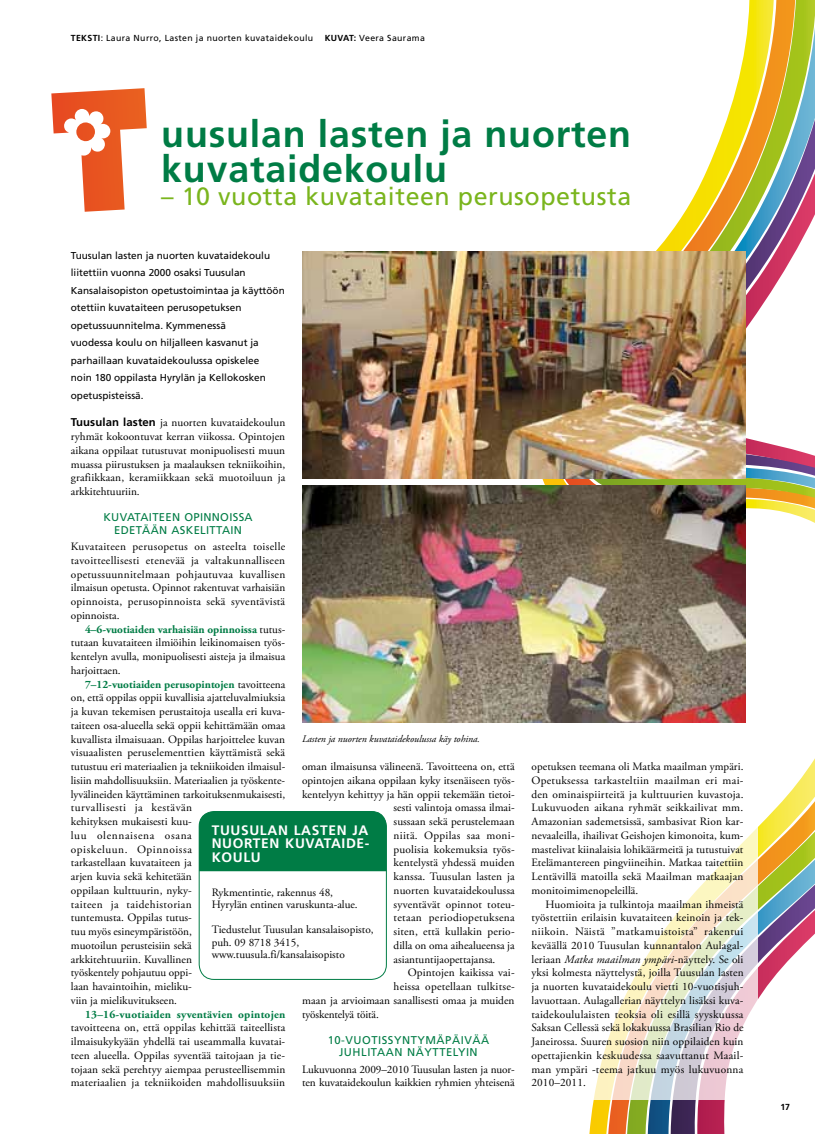
<style>
.page{position:relative;width:815px;height:1134px;background:#fff}
.page>*{position:absolute;margin:0;border:0;box-sizing:border-box;transform-origin:0 0}
.t1{font:700 37.5px/35px "Frutiger";letter-spacing:.02em;color:#007c45}
.t2{font:25px "Frutiger";letter-spacing:.02em;color:#7ab51d}
.t3{font:700 13.75px "Frutiger";color:#fff}
.t4{font:11.25px/13.8px "Adobe Garamond Pro";color:#000;text-align:justify}
.t5{font:11.25px/12.5px "Frutiger";letter-spacing:.045em;color:#007c45;text-align:right}
.t6{font:11.25px "Adobe Garamond Pro";letter-spacing:.02em;color:#000}
.t7{font:700 11.25px "Adobe Garamond Pro";letter-spacing:.02em;color:#007c45}
.t8{font:11.25px "Adobe Garamond Pro";letter-spacing:.03em;color:#000}
.t9{font:11.25px "Adobe Garamond Pro";letter-spacing:.025em;color:#000}
.t10{font:10px/17.5px "Frutiger";color:#000}
.t11{font:italic 10px "Adobe Garamond Pro";color:#000}
.t12{font:8.75px "Frutiger";letter-spacing:.04em;color:#000}
.t13{font:700 8.75px "Frutiger";color:#000}
.s1{font-weight:700}
.s2{font-family:"Frutiger";font-weight:700}
.s3{font-weight:700;color:#007c45}
.s4{font-style:italic}
</style>
<div class="page">
<svg style="left:572px;top:0;width:243px;height:1134px"></svg>
<svg style="left:595px;top:27px;width:220px;height:1107px"></svg>
<svg style="left:622px;top:119px;width:193px;height:1015px"></svg>
<svg style="left:656px;top:173px;width:159px;height:961px"></svg>
<svg style="left:572px;top:746px;width:186px;height:353px"></svg>
<img style="left:303px;top:251px;width:443px;height:227px">
<img style="left:302px;top:485px;width:444px;height:238px">
<div style="left:199px;top:811px;width:188px;height:168px;border:1px solid #007c45;border-radius:15px"></div>
<div style="left:199px;top:811px;width:188px;height:60px;background:#007c45"></div>
<p class="t12" style="left:71px;top:33px;width:244px"><span class="s1">TEKSTI</span>: Laura Nurro, Lasten ja nuorten kuvataidekoulu</p>
<p class="t12" style="left:325px;top:33px;width:102px"><span class="s1">KUVAT:</span> Veera Saurama</p>
<h1 class="t1" style="left:161px;top:116px;width:471px">uusulan lasten ja nuorten kuvataidekoulu</h1>
<h2 class="t2" style="left:161px;top:181px;width:471px">– 10 vuotta kuvataiteen perusopetusta</h2>
<p class="t10" style="left:71px;top:246px;width:215px">Tuusulan lasten ja nuorten kuvataidekoulu liitettiin vuonna 2000 osaksi Tuusulan Kansalaisopiston opetustoimintaa ja käyttöön otettiin kuvataiteen perusopetuksen opetussuunnitelma. Kymmenessä<br>vuodessa koulu on hiljalleen kasvanut ja parhaillaan kuvataidekoulussa opiskelee<br>noin 180 oppilasta Hyrylän ja Kellokosken opetuspisteissä.</p>
<p class="t4" style="left:71px;top:416px;width:216px"><span class="s2">Tuusulan lasten</span> ja nuorten kuvataidekoulun ryhmät kokoontuvat kerran viikossa. Opintojen aikana oppilaat tutustuvat monipuolisesti muun muassa piirustuksen ja maalauksen tekniikoihin, grafiikkaan, keramiikkaan sekä muotoiluun ja arkkitehtuuriin.</p>
<p class="t5" style="left:103px;top:511px;width:63px">Kuvataiteen</p>
<p class="t5" style="left:184px;top:511px;width:29px">opinno</p>
<p class="t5" style="left:229px;top:511px;width:25px">issa</p>
<p class="t5" style="left:114px;top:523px;width:8px">ede</p>
<p class="t5" style="left:136px;top:523px;width:16px">tään</p>
<p class="t5" style="left:172px;top:523px;width:70px">askelittain</p>
<p class="t4" style="left:71px;top:540px;width:216px">Kuvataiteen perusopetus on asteelta toiselle tavoitteellisesti etenevää ja valtakunnalliseen opetussuunnitelmaan pohjautuvaa kuvallisen ilmaisun opetusta. Opinnot rakentuvat varhaisiän opinnoista, perusopinnoista sekä syventävistä opinnoista.</p>
<p class="t4" style="left:71px;top:622px;width:216px;text-indent:14px"><span class="s3">4–6-vuotiaiden varhaisiän opinnoissa</span> tutus&shy;tutaan kuvataiteen ilmiöihin leikinomaisen työs&shy;kentelyn avulla, monipuolisesti aisteja ja ilmaisua harjoittaen.</p>
<p class="t4" style="left:71px;top:677px;width:216px;text-align:left;text-indent:14px"><span class="s3">7–12-vuotiaiden perusopintojen</span> tavoitteena on, että oppilas oppii kuvallisia ajatteluvalmiuksia ja kuvan tekemisen perustaitoja usealla eri kuva&shy;taiteen osa-alueella sekä oppii kehittämään omaa kuvallista ilmaisuaan. Oppilas harjoittelee kuvan visuaalisten peruselementtien käyttämistä sekä tutustuu eri materiaalien ja tekniikoiden ilmaisul&shy;lisiin mahdollisuuksiin. Materiaalien ja työskente&shy;lyvälineiden käyttäminen tarkoituksenmukaisesti, turvallisesti ja kestävän<br>kehityksen mukaisesti kuu-<br>luu olennaisena osana<br>opiskeluun. Opinnoissa<br>tarkastellaan kuvataiteen ja<br>arjen kuvia sekä kehitetään<br>oppilaan kulttuurin, nyky-<br>taiteen ja taidehistorian<br>tuntemusta. Oppilas tutus-<br>tuu myös esineympäristöön,<br>muotoilun perusteisiin sekä<br>arkkitehtuuriin. Kuvallinen<br>työskentely pohjautuu oppi-<br>laan havaintoihin, mieliku-<br>viin ja mielikuvitukseen.</p>
<p class="t7" style="left:85px;top:1007px;width:202px">13–16-vuotiaiden syventävien opintojen</p>
<p class="t4" style="left:71px;top:1021px;width:216px">tavoitteena on, että oppilas kehittää taiteellista ilmaisukykyään yhdellä tai useammalla kuvatai&shy;teen alueella. Oppilas syventää taitojaan ja tie&shy;tojaan sekä perehtyy aiempaa perusteellisemmin materiaalien ja tekniikoiden mahdollisuuksiin</p>
<p class="t11" style="left:302px;top:733px;width:180px">Lasten ja nuorten kuvataidekoulussa käy tohina.</p>
<p class="t4" style="left:302px;top:760px;width:214px">oman ilmaisunsa välineenä. Tavoitteena on, että</p>
<p class="t4" style="left:302px;top:774px;width:214px">opintojen aikana oppilaan kyky itsenäiseen työs-</p>
<p class="t4" style="left:302px;top:787px;width:214px">kentelyyn kehittyy ja hän oppii tekemään tietoi-</p>
<p class="t4" style="left:394px;top:801px;width:122px">sesti valintoja omassa ilmai-</p>
<p class="t4" style="left:394px;top:815px;width:122px">sussaan sekä perustelemaan</p>
<p class="t9" style="left:394px;top:828px;width:123px">niitä. Oppilas saa moni-</p>
<p class="t4" style="left:394px;top:842px;width:123px">puolisia kokemuksia työs-</p>
<p class="t4" style="left:394px;top:856px;width:123px">kentelystä yhdessä muiden</p>
<p class="t4" style="left:394px;top:870px;width:123px">kanssa. Tuusulan lasten ja</p>
<p class="t4" style="left:394px;top:884px;width:123px">nuorten kuvataidekoulussa</p>
<p class="t6" style="left:394px;top:897px;width:123px">syventävät opinnot toteu-</p>
<p class="t8" style="left:394px;top:911px;width:123px">tetaan periodiopetuksena</p>
<p class="t4" style="left:394px;top:925px;width:123px">siten, että kullakin perio-</p>
<p class="t4" style="left:394px;top:939px;width:123px">dilla on oma aihealueensa ja</p>
<p class="t4" style="left:394px;top:952px;width:103px">asiantuntijaopettajansa.</p>
<p class="t4" style="left:408px;top:966px;width:108px">Opintojen kaikissa vai-</p>
<p class="t6" style="left:394px;top:980px;width:123px">heissa opetellaan tulkitse-</p>
<p class="t4" style="left:302px;top:994px;width:214px">maan ja arvioimaan sanallisesti omaa ja muiden</p>
<p class="t4" style="left:302px;top:1007px;width:78px">työskentelyä töitä.</p>
<p class="t5" style="left:328px;top:1033px;width:118px">10-vuotissyntymäpä</p>
<p class="t3" style="left:212px;top:822px;width:19px">Tuusulan</p>
<p class="t3" style="left:294px;top:822px;width:10px">lasten</p>
<p class="t3" style="left:352px;top:822px;width:9px">ja</p>
<p class="t3" style="left:212px;top:836px;width:11px">nuorten</p>
<p class="t3" style="left:285px;top:836px;width:10px">kuvatai</p>
<p class="t3" style="left:346px;top:836px;width:25px">de-</p>
<p class="t3" style="left:212px;top:849px;width:11px">koulu</p>
<p class="t4" style="left:212px;top:886px;width:148px;line-height:12.5px">Rykmentintie, rakennus 48,<br>Hyrylän entinen varuskunta-alue.</p>
<p class="t4" style="left:212px;top:924px;width:163px;line-height:12.5px;text-align:left">Tiedustelut Tuusulan kansalaisopisto, puh. 09 8718 3415, www.tuusula.fi/kansalaisopisto</p>
<p class="t5" style="left:339px;top:1033px;width:138px">ivää<br>juhlitaan näyttelyin</p>
<p class="t4" style="left:302px;top:1062px;width:214px">Lukuvuonna 2009–2010 Tuusulan lasten ja nuor&shy;ten kuvataidekoulun kaikkien ryhmien yhteisenä</p>
<p class="t4" style="left:531px;top:760px;width:214px">opetuksen teemana oli Matka maailman ympäri.<br>Opetuksessa tarkasteltiin maailman eri mai&shy;den ominaispiirteitä ja kulttuurien kuvastoja.<br>Lukuvuoden aikana ryhmät seikkailivat mm.<br>Amazonian sademetsissä, sambasivat Rion kar&shy;nevaaleilla, ihailivat Geishojen kimonoita, kum&shy;mastelivat kiinalaisia lohikäärmeitä ja tutustuivat Etelämantereen pingviineihin. Matkaa taitettiin Lentävillä matoilla sekä Maailman matkaajan monitoimimenopeleillä.</p>
<p class="t4" style="left:531px;top:897px;width:214px;text-indent:14px">Huomioita ja tulkintoja maailman ihmeistä työstettiin erilaisin kuvataiteen keinoin ja tek&shy;niikoin. Näistä ”matkamuistoista” rakentui keväällä 2010 Tuusulan kunnantalon Aulagal&shy;leriaan <span class="s4">Matka maailman ympäri</span>-näyttely. Se oli yksi kolmesta näyttelystä, joilla Tuusulan lasten ja nuorten kuvataidekoulu vietti 10-vuotisjuh&shy;lavuottaan. Aulagallerian näyttelyn lisäksi kuva&shy;taidekoululaisten teoksia oli esillä syyskuussa Saksan Cellessä sekä lokakuussa Brasilian Rio de Janeirossa. Suuren suosion niin oppilaiden kuin opettajienkin keskuudessa saavuttanut Maail&shy;man ympäri -teema jatkuu myös lukuvuonna 2010–2011.</p>
<p class="t13" style="left:780px;top:1101px;width:11px">17</p>
</div>
